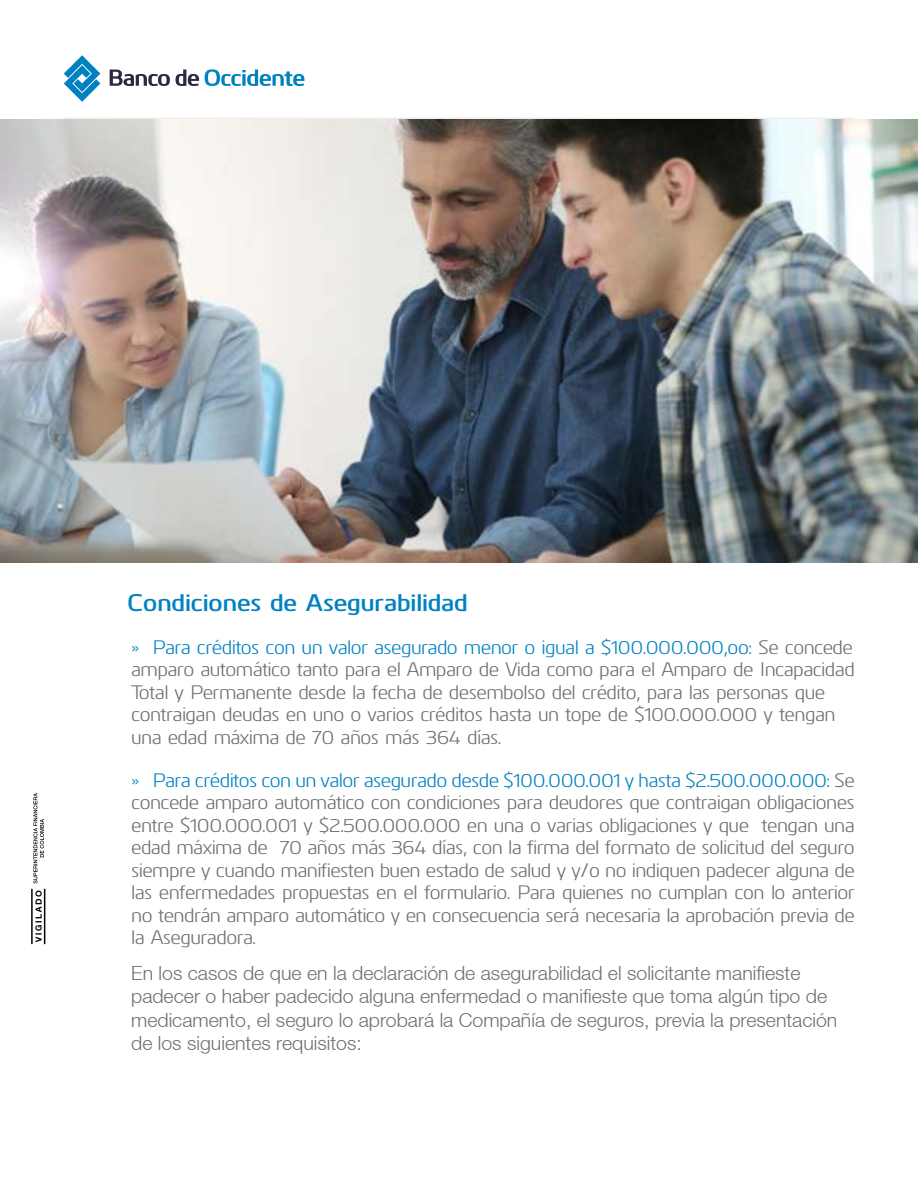
<style>
.page{position:relative;width:918px;height:1188px;background:#fff}
.page>*{position:absolute;margin:0;border:0;box-sizing:border-box;transform-origin:0 0}
.t1{font:600 24px "Kuro";color:#0082c2}
.t2{font:19.5px/22.5px "Kuro";letter-spacing:-.025em;color:#706f6f;text-align:justify}
.t3{font:300 19.5px/23.4px "Helvetica Neue";color:#706f6f}
.s1{font-family:"Helvetica Neue";font-weight:300;color:#0082c2}
.s2{color:#0082c2}
</style>
<div class="page">
<hr style="left:64px;top:118px;width:791px;height:1px;background:#706f6f">
<img style="left:0;top:119px;width:918px;height:444px">
<svg style="left:176px;top:70px;width:23px;height:16px"></svg>
<svg style="left:110px;top:70px;width:60px;height:16px"></svg>
<svg style="left:64px;top:55px;width:36px;height:47px"></svg>
<svg style="left:205px;top:69px;width:99px;height:17px"></svg>
<svg style="left:31px;top:793px;width:14px;height:151px"></svg>
<p class="t1" style="left:127px;top:585px;width:343px">Condiciones de Asegurabilidad</p>
<p class="t2" style="left:131px;top:634px;width:725px;text-align:left"><span class="s1">»</span> <span class="s2">Para créditos con un valor asegurado menor o igual a $100.000.000,oo:</span> Se concede amparo automático tanto para el Amparo de Vida como para el Amparo de Incapacidad Total y Permanente desde la fecha de desembolso del crédito, para las personas que contraigan deudas en uno o varios créditos hasta un tope de $100.000.000 y tengan una edad máxima de 70 años más 364 días.</p>
<p class="t2" style="left:131px;top:768px;width:725px"><span class="s1">»</span> <span class="s2">Para créditos con un valor asegurado desde $100.000.001 y hasta $2.500.000.000:</span> Se concede amparo automático con condiciones para deudores que contraigan obligaciones entre $100.000.001 y $2.500.000.000 en una o varias obligaciones y que tengan una edad máxima de 70 años más 364 días, con la firma del formato de solicitud del seguro siempre y cuando manifiesten buen estado de salud y y/o no indiquen padecer alguna de las enfermedades propuestas en el formulario. Para quienes no cumplan con lo anterior no tendrán amparo automático y en consecuencia será necesaria la aprobación previa de la Aseguradora.</p>
<p class="t3" style="left:131px;top:961px;width:708px">En los casos de que en la declaración de asegurabilidad el solicitante manifieste padecer o haber padecido alguna enfermedad o manifieste que toma algún tipo de medicamento, el seguro lo aprobará la Compañía de seguros, previa la presentación de los siguientes requisitos:</p>
</div>
